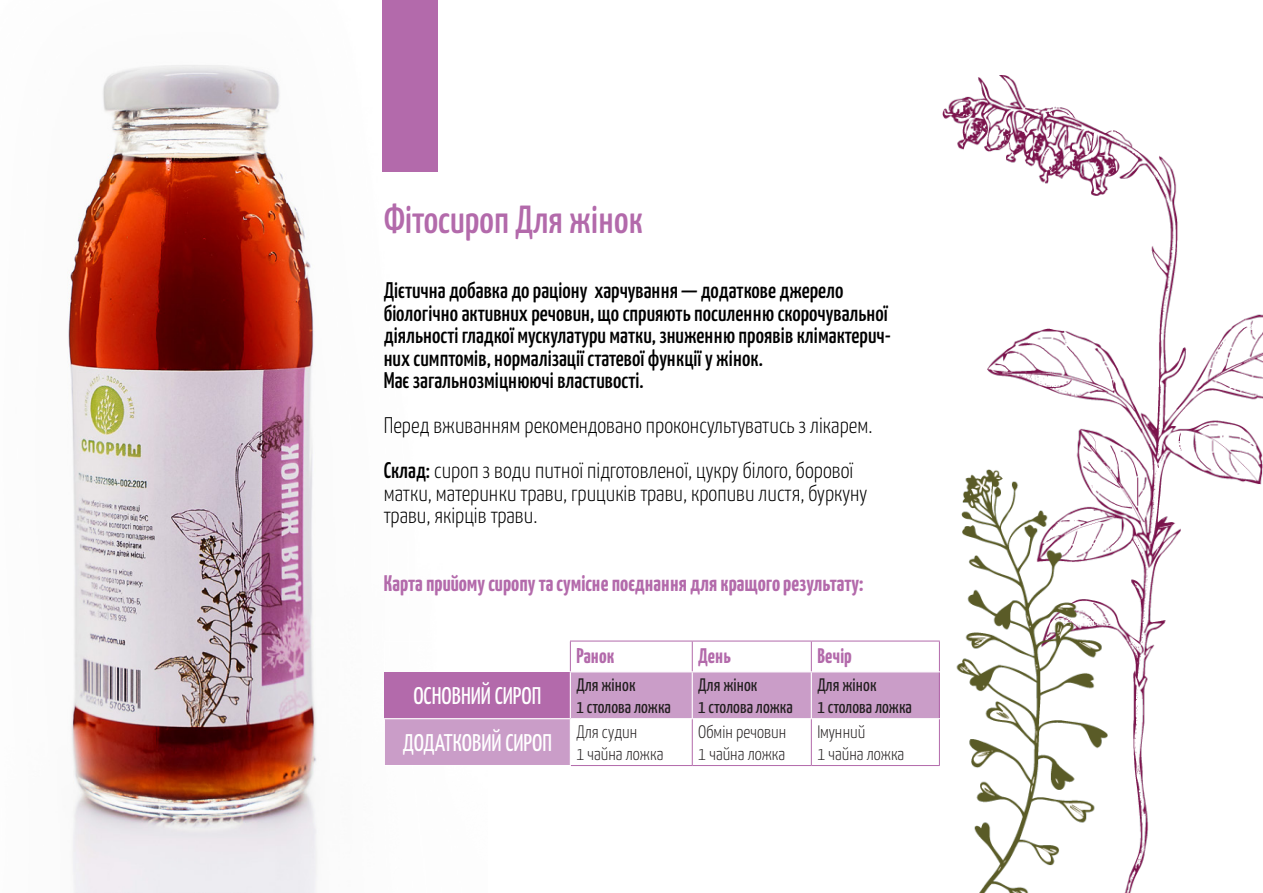
<style>
.page{position:relative;width:1263px;height:893px;background:#fff}
.page>*{position:absolute;margin:0;border:0;box-sizing:border-box;transform-origin:0 0}
.t1{font:500 39px "Yanone Kaffeesatz";color:#b36aab}
.t2{font:24px "Yanone Kaffeesatz";color:#fff}
.t3{font:500 22.5px/22.5px "Yanone Kaffeesatz";color:#000}
.t4{font:300 22.5px "Yanone Kaffeesatz";color:#000}
.t5{font:700 22.5px "Yanone Kaffeesatz";color:#b36aab}
.t6{font:700 21px "Yanone Kaffeesatz";color:#b36aab}
.t7{font:18px "Yanone Kaffeesatz";color:#231f20}
.t8{font:300 18px "Yanone Kaffeesatz";color:#231f20}
.s1{font-weight:500}
</style>
<div class="page">
<img style="left:67px;top:1px;width:371px;height:892px">
<svg style="left:384px;top:672px;width:530px;height:93px;fill:#ca9dc8"></svg>
<hr style="left:384px;top:641px;width:186px;height:1px;background:#fff">
<hr style="left:384px;top:641px;width:1px;height:31px;background:#fff">
<hr style="left:811px;top:672px;width:1px;height:46px;background:#fff">
<hr style="left:692px;top:672px;width:1px;height:46px;background:#fff">
<hr style="left:570px;top:672px;width:1px;height:46px;background:#fff">
<hr style="left:570px;top:718px;width:122px;height:1px;background:#fff">
<hr style="left:692px;top:718px;width:119px;height:1px;background:#fff">
<hr style="left:811px;top:718px;width:129px;height:1px;background:#fff">
<hr style="left:384px;top:718px;width:186px;height:1px;background:#fff">
<hr style="left:384px;top:719px;width:1px;height:46px;background:#fff">
<hr style="left:570px;top:719px;width:1px;height:46px;background:#fff">
<hr style="left:384px;top:765px;width:187px;height:1px;background:#fff">
<hr style="left:570px;top:641px;width:122px;height:1px;background:#b36aab">
<hr style="left:570px;top:641px;width:1px;height:30px;background:#b36aab">
<hr style="left:692px;top:641px;width:119px;height:1px;background:#b36aab">
<hr style="left:692px;top:641px;width:1px;height:30px;background:#b36aab">
<hr style="left:811px;top:641px;width:129px;height:1px;background:#b36aab">
<hr style="left:811px;top:641px;width:1px;height:30px;background:#b36aab">
<hr style="left:692px;top:719px;width:1px;height:46px;background:#b36aab">
<hr style="left:811px;top:719px;width:1px;height:46px;background:#b36aab">
<hr style="left:571px;top:765px;width:121px;height:1px;background:#b36aab">
<hr style="left:692px;top:765px;width:119px;height:1px;background:#b36aab">
<hr style="left:811px;top:765px;width:129px;height:1px;background:#b36aab">
<div style="left:383px;top:0;width:55px;height:171px;background:#b36aab"></div>
<img style="left:943px;top:75px;width:320px;height:818px">
<img style="left:914px;top:470px;width:194px;height:423px">
<p class="t1" style="left:384px;top:191px;width:261px">Фітосироп Для жінок</p>
<p class="t3" style="left:384px;top:278px;width:461px">Дієтична добавка до раціону харчування — додаткове джерело</p>
<p class="t3" style="left:384px;top:300px;width:509px">біологічно активних речовин, що сприяють посиленню скорочувальної діяльності гладкої мускулатури матки, зниженню проявів клімактерич&shy;них симптомів, нормалізації статевої функції у жінок.</p>
<p class="t3" style="left:384px;top:368px;width:261px">Має загальнозміцнюючі властивості.</p>
<p class="t4" style="left:384px;top:409px;width:490px">Перед вживанням рекомендовано проконсультуватись з лікарем.</p>
<p class="t4" style="left:384px;top:454px;width:471px"><span class="s1">Склад:</span> сироп з води питної підготовленої, цукру білого, борової</p>
<p class="t4" style="left:384px;top:477px;width:485px">матки, материнки трави, грициків трави, кропиви листя, буркуну</p>
<p class="t4" style="left:384px;top:499px;width:155px">трави, якірців трави.</p>
<p class="t5" style="left:384px;top:567px;width:481px">Карта прийому сиропу та сумісне поєднання для кращого результату:</p>
<p class="t6" style="left:576px;top:640px;width:39px">Ранок</p>
<p class="t6" style="left:698px;top:640px;width:34px">День</p>
<p class="t6" style="left:817px;top:640px;width:36px">Вечір</p>
<p class="t2" style="left:413px;top:679px;width:129px">ОСНОВНИЙ СИРОП</p>
<p class="t7" style="left:576px;top:672px;width:61px">Для жінок</p>
<p class="t7" style="left:576px;top:694px;width:96px">1 столова ложка</p>
<p class="t2" style="left:403px;top:725px;width:151px">ДОДАТКОВИЙ СИРОП</p>
<p class="t8" style="left:576px;top:719px;width:62px">Для судин</p>
<p class="t8" style="left:576px;top:740px;width:88px">1 чайна ложка</p>
<p class="t7" style="left:698px;top:672px;width:61px">Для жінок</p>
<p class="t7" style="left:698px;top:694px;width:96px">1 столова ложка</p>
<p class="t8" style="left:698px;top:719px;width:89px">Обмін речовин</p>
<p class="t8" style="left:698px;top:740px;width:88px">1 чайна ложка</p>
<p class="t7" style="left:817px;top:672px;width:61px">Для жінок</p>
<p class="t7" style="left:817px;top:694px;width:96px">1 столова ложка</p>
<p class="t8" style="left:817px;top:719px;width:50px">Імунний</p>
<p class="t8" style="left:817px;top:740px;width:88px">1 чайна ложка</p>
</div>
